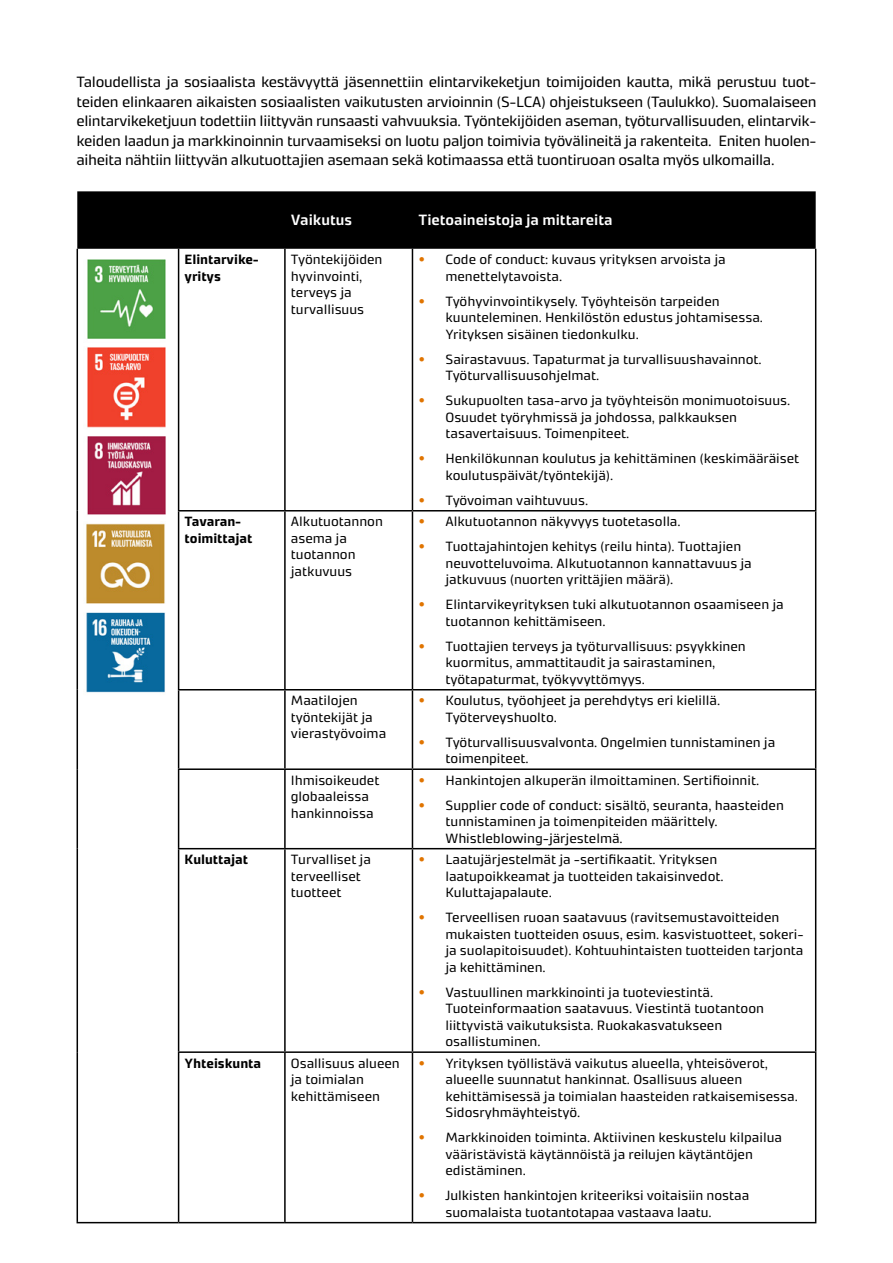
<style>
.page{position:relative;width:893px;height:1263px;background:#fff}
.page>*{position:absolute;margin:0;border:0;box-sizing:border-box;transform-origin:0 0}
.P_etusivu{font:15px/19.5px "Accura";letter-spacing:-.02em;color:#000;text-align:justify}
.P_etusivu-2{font:600 15px "Accura";color:#fff}
.P_yhteystiedot{font:13.5px/16.5px "Accura";color:#000}
.P_yhteystiedot-2{font:700 13.5px/16.5px "Accura";color:#000}
.P_etusivu-3{font:700 13.5px/16.5px "Accura";color:#000}
.s1{font-family:"Arial";font-weight:900;color:#e07400}
</style>
<div class="page">
<div style="left:77px;top:191px;width:739px;height:58px;background:#000"></div>
<hr style="left:77px;top:249px;width:1px;height:262px;background:#000">
<hr style="left:178px;top:249px;width:1px;height:261px;background:#000">
<hr style="left:284px;top:249px;width:2px;height:261px;background:#000">
<hr style="left:412px;top:249px;width:1px;height:261px;background:#000">
<hr style="left:815px;top:249px;width:1px;height:261px;background:#000">
<hr style="left:77px;top:511px;width:1px;height:179px;background:#000">
<hr style="left:178px;top:510px;width:107px;height:1px;background:#000">
<hr style="left:178px;top:511px;width:1px;height:178px;background:#000">
<hr style="left:285px;top:510px;width:127px;height:1px;background:#000">
<hr style="left:284px;top:511px;width:2px;height:178px;background:#000">
<hr style="left:412px;top:510px;width:404px;height:1px;background:#000">
<hr style="left:412px;top:511px;width:1px;height:178px;background:#000">
<hr style="left:815px;top:511px;width:1px;height:178px;background:#000">
<hr style="left:77px;top:690px;width:1px;height:79px;background:#000">
<hr style="left:178px;top:689px;width:107px;height:1px;background:#000">
<hr style="left:178px;top:690px;width:1px;height:78px;background:#000">
<hr style="left:285px;top:689px;width:127px;height:1px;background:#000">
<hr style="left:284px;top:690px;width:2px;height:78px;background:#000">
<hr style="left:412px;top:689px;width:404px;height:1px;background:#000">
<hr style="left:412px;top:690px;width:1px;height:78px;background:#000">
<hr style="left:815px;top:690px;width:1px;height:78px;background:#000">
<hr style="left:77px;top:769px;width:1px;height:80px;background:#000">
<hr style="left:178px;top:768px;width:107px;height:2px;background:#000">
<hr style="left:178px;top:770px;width:1px;height:78px;background:#000">
<hr style="left:285px;top:768px;width:127px;height:2px;background:#000">
<hr style="left:284px;top:770px;width:2px;height:78px;background:#000">
<hr style="left:412px;top:768px;width:404px;height:2px;background:#000">
<hr style="left:412px;top:770px;width:1px;height:78px;background:#000">
<hr style="left:815px;top:770px;width:1px;height:78px;background:#000">
<hr style="left:77px;top:849px;width:1px;height:203px;background:#000">
<hr style="left:178px;top:848px;width:107px;height:1px;background:#000">
<hr style="left:178px;top:849px;width:1px;height:202px;background:#000">
<hr style="left:285px;top:848px;width:127px;height:1px;background:#000">
<hr style="left:284px;top:849px;width:2px;height:202px;background:#000">
<hr style="left:412px;top:848px;width:404px;height:1px;background:#000">
<hr style="left:412px;top:849px;width:1px;height:202px;background:#000">
<hr style="left:815px;top:849px;width:1px;height:202px;background:#000">
<hr style="left:77px;top:1052px;width:1px;height:170px;background:#000">
<hr style="left:178px;top:1051px;width:107px;height:2px;background:#000">
<hr style="left:178px;top:1053px;width:1px;height:169px;background:#000">
<hr style="left:285px;top:1051px;width:127px;height:2px;background:#000">
<hr style="left:284px;top:1053px;width:2px;height:169px;background:#000">
<hr style="left:412px;top:1051px;width:404px;height:2px;background:#000">
<hr style="left:412px;top:1053px;width:1px;height:169px;background:#000">
<hr style="left:815px;top:1053px;width:1px;height:169px;background:#000">
<hr style="left:77px;top:1222px;width:102px;height:1px;background:#000">
<hr style="left:179px;top:1222px;width:106px;height:1px;background:#000">
<hr style="left:285px;top:1222px;width:127px;height:1px;background:#000">
<hr style="left:412px;top:1222px;width:404px;height:1px;background:#000">
<img style="left:87px;top:259px;width:79px;height:80px">
<img style="left:87px;top:347px;width:79px;height:81px">
<img style="left:87px;top:436px;width:79px;height:79px">
<img style="left:86px;top:523px;width:79px;height:81px">
<img style="left:86px;top:612px;width:79px;height:81px">
<p class="P_etusivu" style="left:77px;top:72px;width:741px">Taloudellista ja sosiaalista kestävyyttä jäsennettiin elintarvikeketjun toimijoiden kautta, mikä perustuu tuot&shy;teiden elinkaaren aikaisten sosiaalisten vaikutusten arvioinnin (S-LCA) ohjeistukseen (Taulukko). Suomalaiseen elintarvikeketjuun todettiin liittyvän runsaasti vahvuuksia. Työntekijöiden aseman, työturvallisuuden, elintarvik&shy;keiden laadun ja markkinoinnin turvaamiseksi on luotu paljon toimivia työvälineitä ja rakenteita. Eniten huolen&shy;aiheita nähtiin liittyvän alkutuottajien asemaan sekä kotimaassa että tuontiruoan osalta myös ulkomailla.</p>
<p class="P_etusivu-2" style="left:291px;top:211px;width:63px">Vaikutus</p>
<p class="P_etusivu-2" style="left:418px;top:211px;width:196px">Tietoaineistoja ja mittareita</p>
<p class="P_etusivu-3" style="left:185px;top:251px;width:76px">Elintarvike&shy;yritys</p>
<p class="P_yhteystiedot" style="left:291px;top:251px;width:93px">Työntekijöiden hyvinvointi, terveys ja turvallisuus</p>
<p class="P_yhteystiedot" style="left:445px;top:251px;width:282px;text-indent:-27px"><span class="s1">•</span> Code of conduct: kuvaus yrityksen arvoista ja menettelytavoista.</p>
<p class="P_yhteystiedot" style="left:445px;top:293px;width:319px;text-indent:-27px"><span class="s1">•</span> Työhyvinvointikysely. Työyhteisön tarpeiden kuunteleminen. Henkilöstön edustus johtamisessa.<br>Yrityksen sisäinen tiedonkulku.</p>
<p class="P_yhteystiedot" style="left:445px;top:351px;width:318px;text-indent:-27px"><span class="s1">•</span> Sairastavuus. Tapaturmat ja turvallisuushavainnot.<br>Työturvallisuusohjelmat.</p>
<p class="P_yhteystiedot" style="left:445px;top:392px;width:346px;text-indent:-27px"><span class="s1">•</span> Sukupuolten tasa-arvo ja työyhteisön monimuotoisuus.<br>Osuudet työryhmissä ja johdossa, palkkauksen tasavertaisuus. Toimenpiteet.</p>
<p class="P_yhteystiedot" style="left:445px;top:450px;width:355px;text-indent:-27px"><span class="s1">•</span> Henkilökunnan koulutus ja kehittäminen (keskimääräiset koulutuspäivät/työntekijä).</p>
<p class="P_yhteystiedot" style="left:418px;top:492px;width:171px"><span class="s1">•</span> Työvoiman vaihtuvuus.</p>
<p class="P_yhteystiedot-2" style="left:185px;top:513px;width:69px">Tavaran&shy;toimittajat</p>
<p class="P_yhteystiedot" style="left:291px;top:513px;width:93px">Alkutuotannon asema ja tuotannon jatkuvuus</p>
<p class="P_yhteystiedot" style="left:418px;top:513px;width:264px"><span class="s1">•</span> Alkutuotannon näkyvyys tuotetasolla.</p>
<p class="P_yhteystiedot" style="left:445px;top:538px;width:308px;text-indent:-27px"><span class="s1">•</span> Tuottajahintojen kehitys (reilu hinta). Tuottajien neuvotteluvoima. Alkutuotannon kannattavuus ja jatkuvuus (nuorten yrittäjien määrä).</p>
<p class="P_yhteystiedot" style="left:445px;top:596px;width:340px;text-indent:-27px"><span class="s1">•</span> Elintarvikeyrityksen tuki alkutuotannon osaamiseen ja tuotannon kehittämiseen.</p>
<p class="P_yhteystiedot" style="left:445px;top:638px;width:302px;text-indent:-27px"><span class="s1">•</span> Tuottajien terveys ja työturvallisuus: psyykkinen kuormitus, ammattitaudit ja sairastaminen, työtapaturmat, työkyvyttömyys.</p>
<p class="P_yhteystiedot" style="left:291px;top:692px;width:97px">Maatilojen työntekijät ja vierastyövoima</p>
<p class="P_yhteystiedot" style="left:445px;top:692px;width:276px;text-indent:-27px"><span class="s1">•</span> Koulutus, työohjeet ja perehdytys eri kielillä.<br>Työterveyshuolto.</p>
<p class="P_yhteystiedot" style="left:445px;top:734px;width:331px;text-indent:-27px"><span class="s1">•</span> Työturvallisuusvalvonta. Ongelmien tunnistaminen ja toimenpiteet.</p>
<p class="P_yhteystiedot" style="left:291px;top:771px;width:90px">Ihmisoikeudet globaaleissa hankinnoissa</p>
<p class="P_yhteystiedot" style="left:418px;top:771px;width:342px"><span class="s1">•</span> Hankintojen alkuperän ilmoittaminen. Sertifioinnit.</p>
<p class="P_yhteystiedot" style="left:445px;top:796px;width:340px;text-indent:-27px"><span class="s1">•</span> Supplier code of conduct: sisältö, seuranta, haasteiden tunnistaminen ja toimenpiteiden määrittely.<br>Whistleblowing-järjestelmä.</p>
<p class="P_yhteystiedot-2" style="left:185px;top:851px;width:65px">Kuluttajat</p>
<p class="P_yhteystiedot" style="left:291px;top:851px;width:81px">Turvalliset ja terveelliset tuotteet</p>
<p class="P_yhteystiedot" style="left:445px;top:851px;width:280px;text-indent:-27px"><span class="s1">•</span> Laatujärjestelmät ja -sertifikaatit. Yrityksen laatupoikkeamat ja tuotteiden takaisinvedot.<br>Kuluttajapalaute.</p>
<p class="P_yhteystiedot" style="left:445px;top:909px;width:360px;text-indent:-27px"><span class="s1">•</span> Terveellisen ruoan saatavuus (ravitsemustavoitteiden mukaisten tuotteiden osuus, esim. kasvistuotteet, sokeri&shy;ja suolapitoisuudet). Kohtuuhintaisten tuotteiden tarjonta ja kehittäminen.</p>
<p class="P_yhteystiedot" style="left:445px;top:983px;width:320px;text-indent:-27px"><span class="s1">•</span> Vastuullinen markkinointi ja tuoteviestintä.<br>Tuoteinformaation saatavuus. Viestintä tuotantoon liittyvistä vaikutuksista. Ruokakasvatukseen osallistuminen.</p>
<p class="P_yhteystiedot-2" style="left:185px;top:1055px;width:78px">Yhteiskunta</p>
<p class="P_yhteystiedot" style="left:291px;top:1054px;width:110px">Osallisuus alueen ja toimialan kehittämiseen</p>
<p class="P_yhteystiedot" style="left:445px;top:1054px;width:354px;text-indent:-27px"><span class="s1">•</span> Yrityksen työllistävä vaikutus alueella, yhteisöverot, alueelle suunnatut hankinnat. Osallisuus alueen kehittämisessä ja toimialan haasteiden ratkaisemisessa.<br>Sidosryhmäyhteistyö.</p>
<p class="P_yhteystiedot" style="left:445px;top:1129px;width:338px;text-indent:-27px"><span class="s1">•</span> Markkinoiden toiminta. Aktiivinen keskustelu kilpailua vääristävistä käytännöistä ja reilujen käytäntöjen edistäminen.</p>
<p class="P_yhteystiedot" style="left:445px;top:1187px;width:305px;text-indent:-27px"><span class="s1">•</span> Julkisten hankintojen kriteeriksi voitaisiin nostaa suomalaista tuotantotapaa vastaava laatu.</p>
</div>
